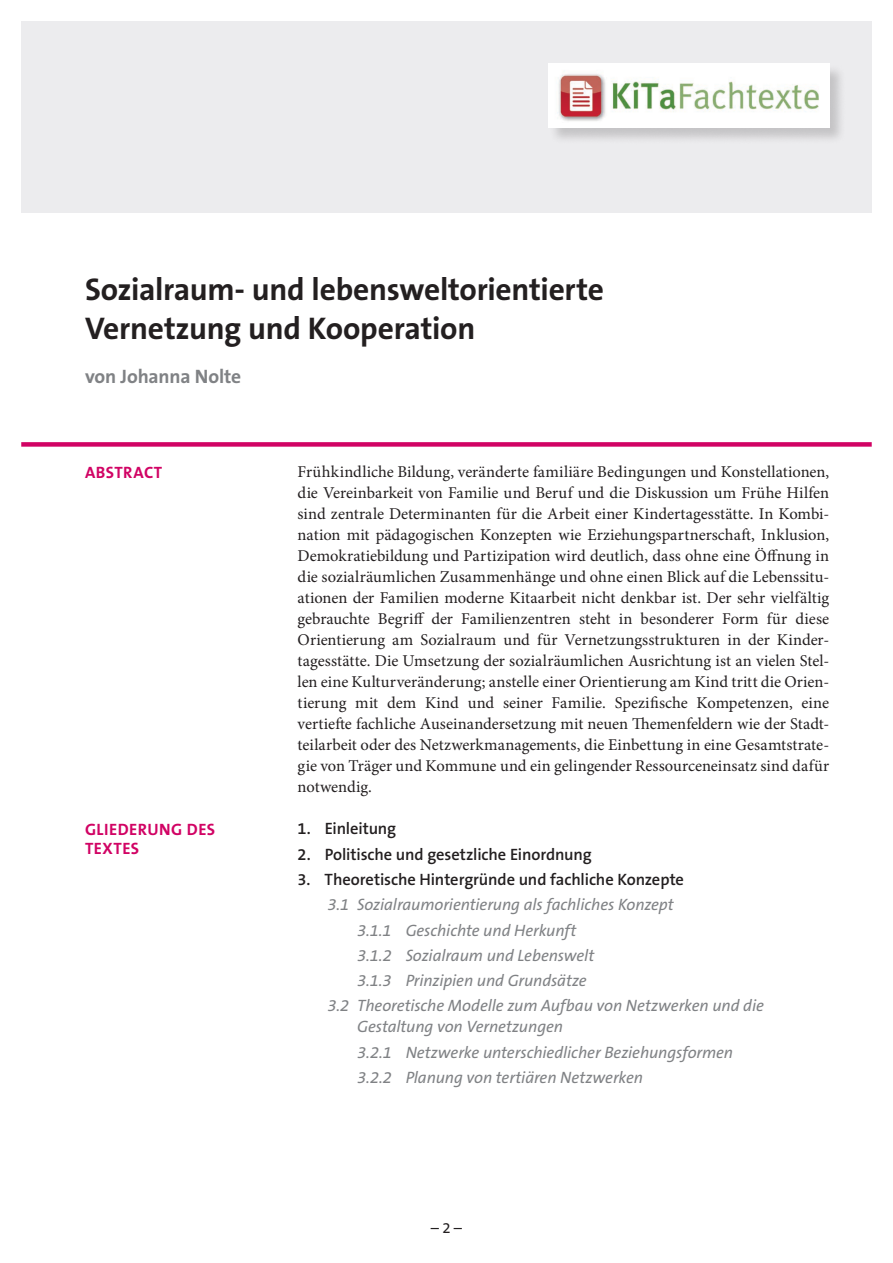
<style>
.page{position:relative;width:893px;height:1263px;background:#fff}
.page>*{position:absolute;margin:0;border:0;box-sizing:border-box;transform-origin:0 0}
.Titel{font:700 31.5px/39px "The Sans B7";letter-spacing:-.01em;color:#231f20}
.Name_der_Autorin__de{font:700 19.5px "The Sans B7";letter-spacing:-.01em;color:#808285}
.Studientext-Fließtex{font:16.5px/21px "Minion Pro";color:#231f20;text-align:justify}
.Gliederung_1{font:italic 16.5px/21px "The Sans B5 Plain";letter-spacing:-.005em;color:#808285}
.Gliederung_1_minus7{font:600 16.5px "The Sans B6";letter-spacing:-.01em;color:#231f20}
.Marginalien_Deckblat{font:700 16.5px/19.5px "The Sans B7";letter-spacing:.03em;color:#d10364}
.t1{font:15px "The Sans B5 Plain";color:#231f20}
</style>
<div class="page">
<div style="left:21px;top:442px;width:851px;height:5px;background:#d10364"></div>
<div style="left:21px;top:21px;width:851px;height:192px;background:#ececee"></div>
<div style="left:548px;top:63px;width:298px;height:82px;background:#231f20;opacity:.2"></div>
<img style="left:549px;top:64px;width:280px;height:64px">
<p class="Titel" style="left:85px;top:271px;width:520px">Sozialraum- und lebensweltorientierte<br>Vernetzung und Kooperation</p>
<p class="Name_der_Autorin__de" style="left:85px;top:366px;width:158px">von Johanna Nolte</p>
<p class="Marginalien_Deckblat" style="left:85px;top:463px;width:79px">ABSTRACT</p>
<p class="Marginalien_Deckblat" style="left:85px;top:820px;width:132px">GLIEDERUNG DES<br>TEXTES</p>
<p class="Studientext-Fließtex" style="left:298px;top:462px;width:533px">Frühkindliche Bildung, veränderte familiäre Bedingungen und Konstellationen, die Vereinbarkeit von Familie und Beruf und die Diskussion um Frühe Hilfen sind zentrale Determinanten für die Arbeit einer Kindertagesstätte. In Kombi&shy;nation mit pädagogischen Konzepten wie Erziehungspartnerschaft, Inklusion, Demokratiebildung und Partizipation wird deutlich, dass ohne eine Öffnung in die sozialräumlichen Zusammenhänge und ohne einen Blick auf die Lebenssitu&shy;ationen der Familien moderne Kitaarbeit nicht denkbar ist. Der sehr vielfältig gebrauchte Begriff der Familienzentren steht in besonderer Form für diese Orientierung am Sozialraum und für Vernetzungsstrukturen in der Kinder&shy;tagesstätte. Die Umsetzung der sozialräumlichen Ausrichtung ist an vielen Stel&shy;len eine Kulturveränderung; anstelle einer Orientierung am Kind tritt die Orien&shy;tierung mit dem Kind und seiner Familie. Spezifische Kompetenzen, eine vertiefte fachliche Auseinandersetzung mit neuen Themenfeldern wie der Stadt&shy;teilarbeit oder des Netzwerkmanagements, die Einbettung in eine Gesamtstrate&shy;gie von Träger und Kommune und ein gelingender Ressourceneinsatz sind dafür notwendig.</p>
<p class="Gliederung_1_minus7" style="left:298px;top:820px;width:100px">1. Einleitung</p>
<p class="Gliederung_1_minus7" style="left:298px;top:845px;width:296px">2. Politische und gesetzliche Einordnung</p>
<p class="Gliederung_1_minus7" style="left:298px;top:870px;width:388px">3. Theoretische Hintergründe und fachliche Konzepte</p>
<p class="Gliederung_1" style="left:327px;top:895px;width:348px">3.1 Sozialraumorientierung als fachliches Konzept</p>
<p class="Gliederung_1" style="left:357px;top:920px;width:221px">3.1.1 Geschichte und Herkunft</p>
<p class="Gliederung_1" style="left:357px;top:945px;width:239px">3.1.2 Sozialraum und Lebenswelt</p>
<p class="Gliederung_1" style="left:357px;top:970px;width:231px">3.1.3 Prinzipien und Grundsätze</p>
<p class="Gliederung_1" style="left:357px;top:996px;width:408px;text-indent:-30px">3.2 Theoretische Modelle zum Aufbau von Netzwerken und die<br>Gestaltung von Vernetzungen</p>
<p class="Gliederung_1" style="left:357px;top:1042px;width:378px">3.2.1 Netzwerke unterschiedlicher Beziehungsformen</p>
<p class="Gliederung_1" style="left:357px;top:1067px;width:288px">3.2.2 Planung von tertiären Netzwerken</p>
<p class="t1" style="left:431px;top:1219px;width:33px">– 2 –</p>
</div>
